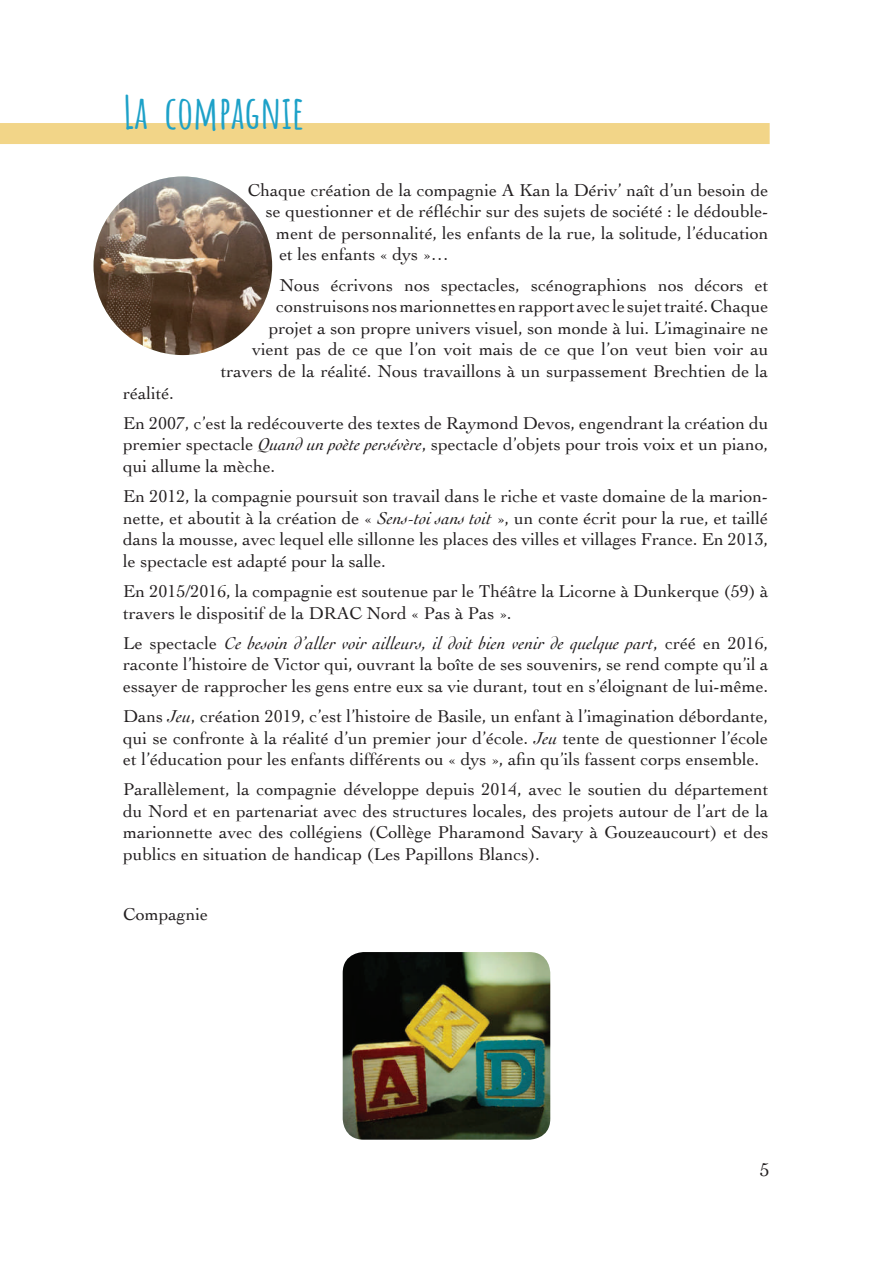
<style>
.page{position:relative;width:893px;height:1263px;background:#fff}
.page>*{position:absolute;margin:0;border:0;box-sizing:border-box;transform-origin:0 0}
.t1{font:700 45px "Amatic SC";color:#1da1c8}
.t2{font:19.5px "Cochin";color:#231f20}
.t3{font:18px/21.6px "Cochin";color:#231f20;text-align:justify}
.s1{font-style:italic}
</style>
<div class="page">
<img style="left:343px;top:952px;width:207px;height:188px">
<img style="left:94px;top:176px;width:178px;height:179px;border-radius:89px">
<div style="left:0;top:123px;width:770px;height:21px;background:#f2d588"></div>
<h1 class="t1" style="left:123px;top:78px;width:183px">La compagnie</h1>
<p class="t3" style="left:248px;top:178px;width:522px">Chaque création de la compagnie A Kan la Dériv’ naît d’un besoin de</p>
<p class="t3" style="left:266px;top:200px;width:504px">se questionner et de réfléchir sur des sujets de société : le dédouble-</p>
<p class="t3" style="left:276px;top:221px;width:493px">ment de personnalité, les enfants de la rue, la solitude, l’éducation</p>
<p class="t3" style="left:279px;top:243px;width:171px">et les enfants « dys »…</p>
<p class="t3" style="left:221px;top:273px;width:549px;text-align:right">Nous écrivons nos spectacles, scénographions nos décors et construisons nos marionnettes en rapport avec le sujet traité. Chaque<br>projet a son propre univers visuel, son monde à lui. L’imaginaire ne<br>vient pas de ce que l’on voit mais de ce que l’on veut bien voir au travers de la réalité. Nous travaillons à un surpassement Brechtien de la</p>
<p class="t3" style="left:123px;top:377px;width:647px;line-height:30.2px">réalité.<br>En 2007, c’est la redécouverte des textes de Raymond Devos, engendrant la création du</p>
<p class="t3" style="left:123px;top:433px;width:647px">premier spectacle <span class="s1">Quand un poète persévère</span>, spectacle d’objets pour trois voix et un piano, qui allume la mèche.</p>
<p class="t3" style="left:123px;top:484px;width:646px">En 2012, la compagnie poursuit son travail dans le riche et vaste domaine de la marion&shy;nette, et aboutit à la création de « <span class="s1">Sens-toi sans toit</span> », un conte écrit pour la rue, et taillé dans la mousse, avec lequel elle sillonne les places des villes et villages France. En 2013, le spectacle est adapté pour la salle.</p>
<p class="t3" style="left:123px;top:579px;width:647px">En 2015/2016, la compagnie est soutenue par le Théâtre la Licorne à Dunkerque (59) à travers le dispositif de la DRAC Nord « Pas à Pas ».</p>
<p class="t3" style="left:123px;top:631px;width:647px">Le spectacle <span class="s1">Ce besoin d’aller voir ailleurs, il doit bien venir de quelque part</span>, créé en 2016, raconte l’histoire de Victor qui, ouvrant la boîte de ses souvenirs, se rend compte qu’il a essayer de rapprocher les gens entre eux sa vie durant, tout en s’éloignant de lui-même.</p>
<p class="t3" style="left:123px;top:704px;width:647px">Dans <span class="s1">Jeu</span>, création 2019, c’est l’histoire de Basile, un enfant à l’imagination débordante, qui se confronte à la réalité d’un premier jour d’école. <span class="s1">Jeu</span> tente de questionner l’école et l’éducation pour les enfants différents ou « dys », afin qu’ils fassent corps ensemble.</p>
<p class="t3" style="left:123px;top:778px;width:647px">Parallèlement, la compagnie développe depuis 2014, avec le soutien du département du Nord et en partenariat avec des structures locales, des projets autour de l’art de la marionnette avec des collégiens (Collège Pharamond Savary à Gouzeaucourt) et des publics en situation de handicap (Les Papillons Blancs).</p>
<p class="t3" style="left:123px;top:903px;width:86px">Compagnie</p>
<p class="t2" style="left:760px;top:1156px;width:11px">5</p>
</div>
